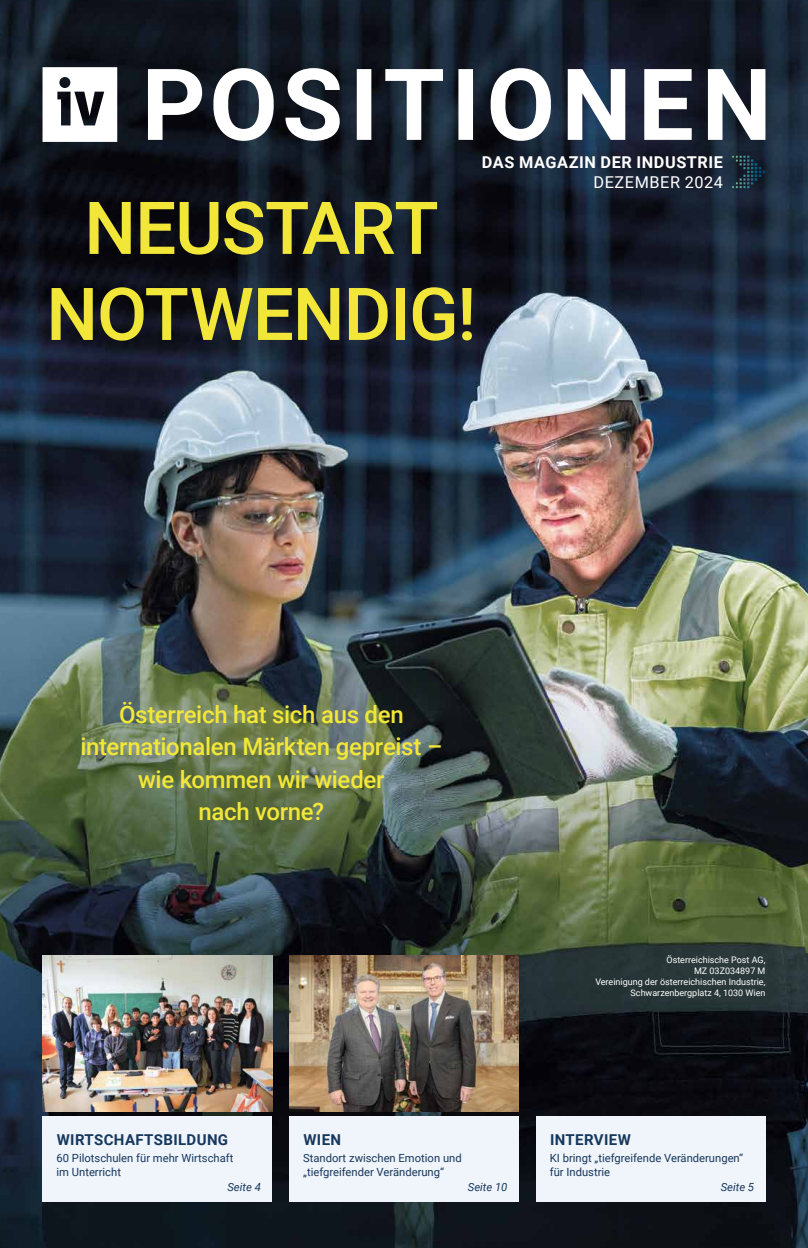
<style>
.page{position:relative;width:808px;height:1248px;background:#fff}
.page>*{position:absolute;margin:0;border:0;box-sizing:border-box;transform-origin:0 0}
.t1{font:500 73px/86px "Roboto";letter-spacing:-.015em;color:#f2e738;text-align:center}
.t2{font:500 24px/32px "Roboto";letter-spacing:-.015em;color:#f2e738;text-align:center}
.t3{font:700 16.3px "Roboto";letter-spacing:.035em;color:#fff}
.t4{font:16.3px "Roboto";letter-spacing:.035em;color:#fff}
.t5{font:700 15px "Roboto";letter-spacing:.025em;color:#16385d}
.t6{font:11.2px/14px "Roboto";color:#16385d}
.t7{font:italic 11.2px "Roboto";color:#16385d}
.t8{font:9px/11px "Roboto";color:#fff;text-align:right}
</style>
<div class="page">
<img style="left:0;top:0;width:808px;height:1247px">
<div style="left:43px;top:1115px;width:229px;height:85px;background:#f0f4fb"></div>
<div style="left:536px;top:1115px;width:229px;height:85px;background:#f0f4fb"></div>
<img style="left:43px;top:955px;width:229px;height:156px">
<svg style="left:148px;top:68px;width:617px;height:73px"></svg>
<svg style="left:732px;top:156px;width:33px;height:32px"></svg>
<svg style="left:43px;top:67px;width:74px;height:75px"></svg>
<div style="left:289px;top:1115px;width:230px;height:85px;background:#f0f4fb"></div>
<img style="left:289px;top:955px;width:230px;height:156px">
<h1 class="t1" style="left:46px;top:182px;width:432px">NEUSTART<br>NOTWENDIG!</h1>
<h3 class="t3" style="left:482px;top:150px;width:243px">DAS MAGAZIN DER INDUSTRIE</h3>
<h3 class="t4" style="left:593px;top:171px;width:131px">DEZEMBER 2024</h3>
<h2 class="t2" style="left:80px;top:698px;width:364px">Österreich hat sich aus den internationalen Märkten gepreist – wie kommen wir wieder<br>nach vorne?</h2>
<p class="t8" style="left:595px;top:953px;width:172px">Österreichische Post AG,<br>MZ 03Z034897 M<br>Vereinigung der österreichischen Industrie,<br>Schwarzenbergplatz 4, 1030 Wien</p>
<h3 class="t5" style="left:57px;top:1129px;width:173px">WIRTSCHAFTSBILDUNG</h3>
<p class="t6" style="left:57px;top:1150px;width:178px">60 Pilotschulen für mehr Wirtschaft im Unterricht</p>
<p class="t7" style="left:227px;top:1179px;width:35px">Seite 4</p>
<h3 class="t5" style="left:303px;top:1129px;width:39px">WIEN</h3>
<p class="t6" style="left:303px;top:1150px;width:160px">Standort zwischen Emotion und „tiefgreifender Veränderung“</p>
<p class="t7" style="left:468px;top:1179px;width:41px">Seite 10</p>
<h3 class="t5" style="left:550px;top:1129px;width:82px">INTERVIEW</h3>
<p class="t6" style="left:550px;top:1150px;width:195px">KI bringt „tiefgreifende Veränderungen“ für Industrie</p>
<p class="t7" style="left:721px;top:1179px;width:35px">Seite 5</p>
</div>
